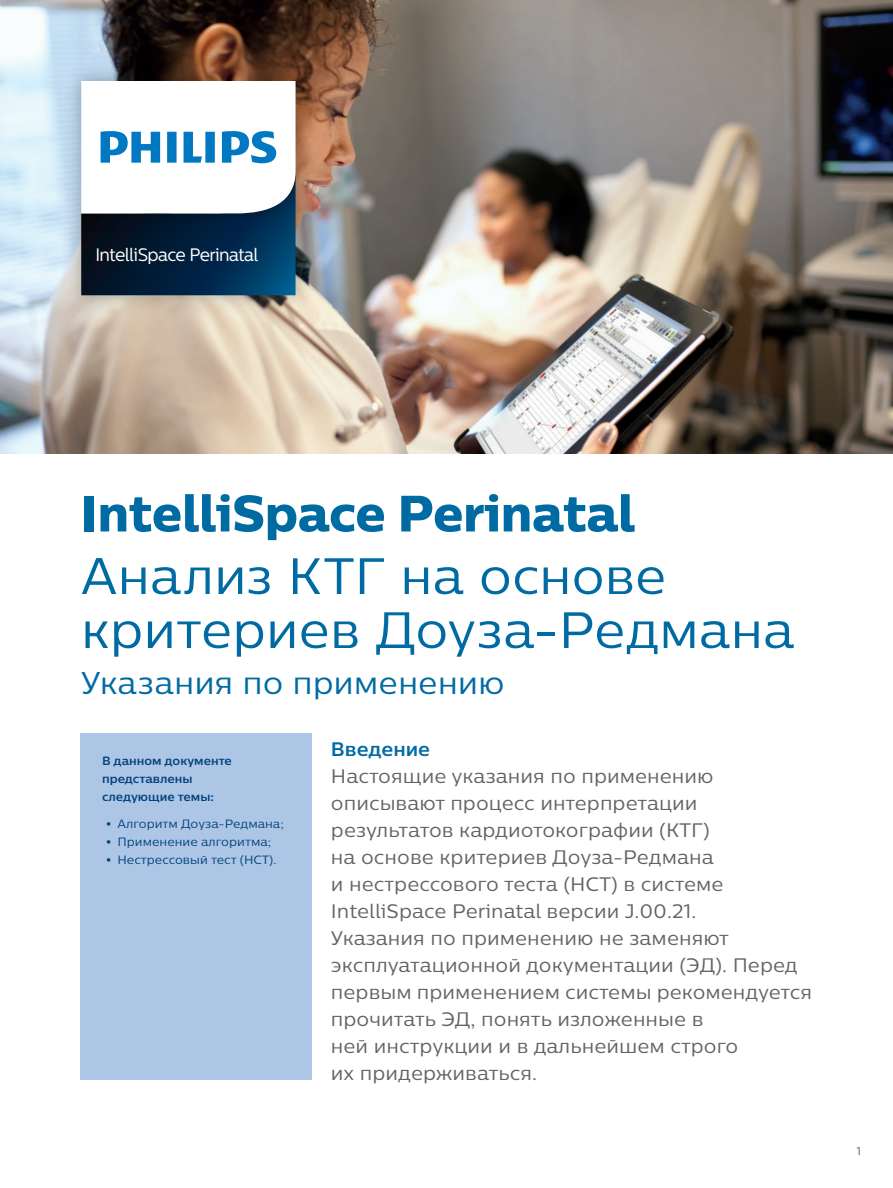
<style>
.page{position:relative;width:893px;height:1188px;background:#fff}
.page>*{position:absolute;margin:0;border:0;box-sizing:border-box;transform-origin:0 0}
.t1{font:51px/54px "Centrale Sans Pro";letter-spacing:-.01em;color:#006ba3}
.t2{font:51px "Centrale Sans Pro X Bold";letter-spacing:-.01em;color:#006ba3}
.t3{font:31.5px "Centrale Sans Pro";letter-spacing:-.005em;color:#006ba3}
.t4{font:19.5px/27px "Centrale Sans Pro";color:#636366}
.t5{font:700 19.5px "Centrale Sans Pro";color:#006ba3}
.t6{font:18px "Centrale Sans";letter-spacing:-.03em;color:#fff}
.t7{font:12px "Centrale Sans Pro";color:#01437c}
.t8{font:700 12px/18px "Centrale Sans Pro";color:#01437c}
.t9{font:11.25px "Centrale Sans Pro";color:#636366}
.s1{font-family:"Centrale Sans Pro X Bold"}
</style>
<div class="page">
<div style="left:81px;top:734px;width:231px;height:346px;background:#adc6e6"></div>
<img style="left:0;top:0;width:893px;height:453px">
<img style="left:56px;top:239px;width:265px;height:82px">
<img style="left:56px;top:55px;width:265px;height:184px">
<svg style="left:81px;top:81px;width:215px;height:214px"></svg>
<p class="t6" style="left:95px;top:244px;width:165px">IntelliSpace Perinatal</p>
<h1 class="t2" style="left:81px;top:480px;width:556px">IntelliSpace Perinatal</h1>
<h1 class="t1" style="left:81px;top:548px;width:715px">Анализ КТГ на основе критериев Доуза-Редмана</h1>
<h2 class="t3" style="left:81px;top:664px;width:425px">Указания по применению</h2>
<p class="t8" style="left:102px;top:751px;width:131px">В данном документе представлены следующие темы:</p>
<p class="t7" style="left:106px;top:816px;width:179px"><span class="s1">•</span> Алгоритм Доуза-Редмана;</p>
<p class="t7" style="left:106px;top:834px;width:167px"><span class="s1">•</span> Применение алгоритма;</p>
<p class="t7" style="left:106px;top:852px;width:172px"><span class="s1">•</span> Нестрессовый тест (НСТ).</p>
<p class="t5" style="left:331px;top:736px;width:101px">Введение</p>
<p class="t4" style="left:331px;top:762px;width:483px">Настоящие указания по применению описывают процесс интерпретации результатов кардиотокографии (КТГ)<br>на основе критериев Доуза-Редмана<br>и нестрессового теста (НСТ) в системе IntelliSpace Perinatal версии J.00.21.<br>Указания по применению не заменяют эксплуатационной документации (ЭД). Перед первым применением системы рекомендуется прочитать ЭД, понять изложенные в<br>ней инструкции и в дальнейшем строго<br>их придерживаться.</p>
<p class="t9" style="left:856px;top:1144px;width:6px">1</p>
</div>
